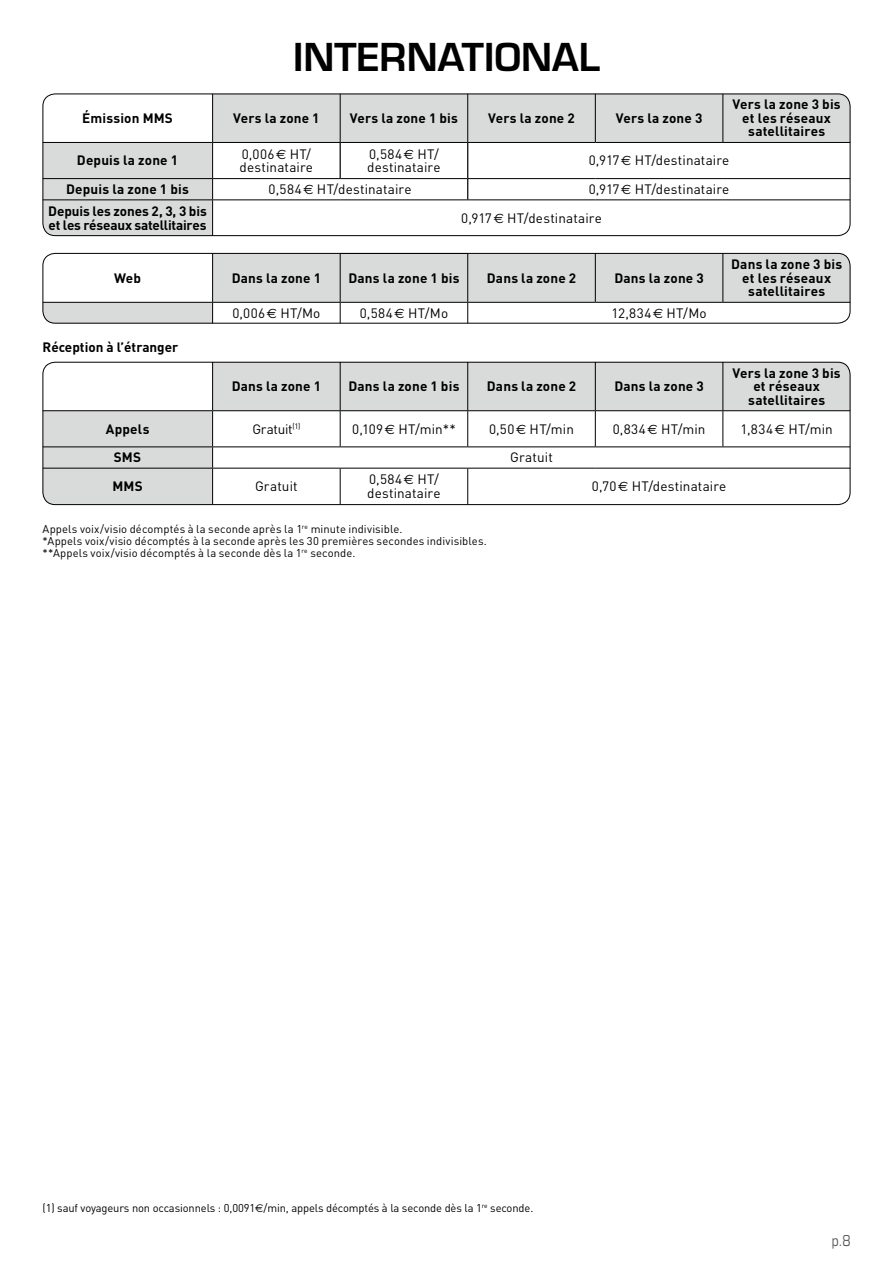
<style>
.page{position:relative;width:893px;height:1263px;background:#fff}
.page>*{position:absolute;margin:0;border:0;box-sizing:border-box;transform-origin:0 0}
.t1{font:600 37.5px "Eurostile LT Std";color:#000}
.t2{font:condensed 15px "Eurostile LT Std";color:#565655}
.t3{font:700 13.5px/13.5px "DIN";letter-spacing:.01em;color:#000;text-align:center}
.t4{font:13.5px/13.5px "DIN";letter-spacing:.01em;color:#000}
.t5{font:700 13.5px/13.5px "DIN";letter-spacing:-.01em;color:#000}
.t6{font:13.5px "DIN";letter-spacing:-.02em;color:#000}
.t7{font:11.25px/12px "DIN";letter-spacing:.005em;color:#000}
.s1{font-family:"Euro Sans"}
</style>
<div class="page">
<svg style="left:43px;top:94px;width:807px;height:142px"></svg>
<hr style="left:213px;top:178px;width:127px;height:1px;background:#000">
<hr style="left:340px;top:178px;width:128px;height:1px;background:#000">
<hr style="left:468px;top:178px;width:127px;height:1px;background:#000">
<hr style="left:595px;top:178px;width:128px;height:1px;background:#000">
<hr style="left:723px;top:178px;width:127px;height:1px;background:#000">
<hr style="left:213px;top:199px;width:127px;height:1px;background:#000">
<hr style="left:340px;top:199px;width:128px;height:1px;background:#000">
<hr style="left:468px;top:199px;width:127px;height:1px;background:#000">
<hr style="left:595px;top:199px;width:128px;height:1px;background:#000">
<hr style="left:723px;top:199px;width:127px;height:1px;background:#000">
<div style="left:43px;top:94px;width:807px;height:142px;border:1px solid #000;border-radius:12px"></div>
<div style="left:43px;top:302px;width:170px;height:22px;background:#d9dada"></div>
<hr style="left:43px;top:302px;width:170px;height:1px;background:#000">
<svg style="left:212px;top:253px;width:638px;height:71px"></svg>
<hr style="left:722px;top:253px;width:1px;height:49px;background:#000">
<hr style="left:340px;top:254px;width:1px;height:48px;background:#000">
<hr style="left:467px;top:254px;width:1px;height:48px;background:#000">
<hr style="left:340px;top:302px;width:128px;height:1px;background:#000">
<hr style="left:595px;top:253px;width:1px;height:49px;background:#000">
<div style="left:43px;top:253px;width:807px;height:71px;border:1px solid #000;border-radius:12px"></div>
<svg style="left:43px;top:362px;width:807px;height:142px"></svg>
<hr style="left:212px;top:468px;width:1px;height:36px;background:#000">
<hr style="left:340px;top:362px;width:1px;height:48px;background:#000">
<hr style="left:340px;top:411px;width:1px;height:35px;background:#000">
<hr style="left:213px;top:410px;width:127px;height:1px;background:#000">
<hr style="left:340px;top:410px;width:128px;height:1px;background:#000">
<hr style="left:468px;top:410px;width:127px;height:1px;background:#000">
<hr style="left:595px;top:410px;width:128px;height:1px;background:#000">
<hr style="left:723px;top:410px;width:127px;height:1px;background:#000">
<hr style="left:43px;top:446px;width:170px;height:1px;background:#000">
<hr style="left:213px;top:446px;width:127px;height:1px;background:#000">
<hr style="left:340px;top:446px;width:128px;height:1px;background:#000">
<hr style="left:468px;top:446px;width:127px;height:1px;background:#000">
<hr style="left:595px;top:446px;width:128px;height:1px;background:#000">
<hr style="left:723px;top:446px;width:127px;height:1px;background:#000">
<hr style="left:43px;top:468px;width:170px;height:1px;background:#000">
<hr style="left:213px;top:468px;width:127px;height:1px;background:#000">
<hr style="left:340px;top:468px;width:128px;height:1px;background:#000">
<hr style="left:468px;top:468px;width:127px;height:1px;background:#000">
<hr style="left:595px;top:468px;width:128px;height:1px;background:#000">
<hr style="left:723px;top:468px;width:127px;height:1px;background:#000">
<hr style="left:340px;top:468px;width:1px;height:36px;background:#000">
<hr style="left:467px;top:468px;width:1px;height:36px;background:#000">
<hr style="left:467px;top:411px;width:1px;height:35px;background:#000">
<hr style="left:467px;top:362px;width:1px;height:48px;background:#000">
<hr style="left:595px;top:362px;width:1px;height:48px;background:#000">
<hr style="left:595px;top:411px;width:1px;height:35px;background:#000">
<hr style="left:722px;top:362px;width:1px;height:48px;background:#000">
<hr style="left:722px;top:411px;width:1px;height:35px;background:#000">
<hr style="left:212px;top:362px;width:1px;height:48px;background:#000">
<div style="left:43px;top:362px;width:807px;height:143px;border:1px solid #000;border-radius:12px"></div>
<h1 class="t1" style="left:293px;top:33px;width:308px">INTERNATIONAL</h1>
<p class="t3" style="left:82px;top:111px;width:92px">Émission MMS</p>
<p class="t3" style="left:233px;top:111px;width:88px">Vers la zone 1</p>
<p class="t3" style="left:350px;top:111px;width:110px">Vers la zone 1 bis</p>
<p class="t3" style="left:488px;top:111px;width:88px">Vers la zone 2</p>
<p class="t3" style="left:616px;top:111px;width:88px">Vers la zone 3</p>
<p class="t3" style="left:733px;top:97px;width:110px">Vers la zone 3 bis et les réseaux satellitaires</p>
<p class="t3" style="left:77px;top:153px;width:103px">Depuis la zone 1</p>
<p class="t4" style="left:240px;top:147px;width:75px">0,006<span class="s1">€</span> HT/ destinataire</p>
<p class="t4" style="left:367px;top:147px;width:75px">0,584<span class="s1">€</span> HT/ destinataire</p>
<p class="t4" style="left:589px;top:153px;width:142px">0,917<span class="s1">€</span> HT/destinataire</p>
<p class="t3" style="left:66px;top:182px;width:124px">Depuis la zone 1 bis</p>
<p class="t4" style="left:269px;top:182px;width:145px">0,584<span class="s1">€</span> HT/destinataire</p>
<p class="t4" style="left:589px;top:182px;width:142px">0,917<span class="s1">€</span> HT/destinataire</p>
<p class="t5" style="left:48px;top:204px;width:160px">Depuis les zones 2, 3, 3 bis et les réseaux satellitaires</p>
<p class="t4" style="left:461px;top:211px;width:142px">0,917<span class="s1">€</span> HT/destinataire</p>
<p class="t3" style="left:114px;top:270px;width:28px">Web</p>
<p class="t3" style="left:232px;top:270px;width:91px">Dans la zone 1</p>
<p class="t3" style="left:348px;top:270px;width:112px">Dans la zone 1 bis</p>
<p class="t3" style="left:487px;top:270px;width:91px">Dans la zone 2</p>
<p class="t3" style="left:614px;top:270px;width:91px">Dans la zone 3</p>
<p class="t3" style="left:43px;top:340px;width:137px">Réception à l’étranger</p>
<p class="t4" style="left:232px;top:306px;width:90px">0,006<span class="s1">€</span> HT/Mo</p>
<p class="t4" style="left:360px;top:306px;width:90px">0,584<span class="s1">€</span> HT/Mo</p>
<p class="t4" style="left:611px;top:306px;width:97px">12,834<span class="s1">€</span> HT/Mo</p>
<p class="t3" style="left:232px;top:379px;width:91px">Dans la zone 1</p>
<p class="t3" style="left:348px;top:379px;width:112px">Dans la zone 1 bis</p>
<p class="t3" style="left:487px;top:379px;width:91px">Dans la zone 2</p>
<p class="t3" style="left:614px;top:379px;width:91px">Dans la zone 3</p>
<p class="t3" style="left:731px;top:257px;width:112px">Dans la zone 3 bis et les réseaux satellitaires</p>
<p class="t3" style="left:733px;top:365px;width:110px">Vers la zone 3 bis et réseaux satellitaires</p>
<p class="t3" style="left:106px;top:421px;width:45px">Appels</p>
<p class="t6" style="left:252px;top:420px;width:49px">Gratuit<sup>(1)</sup></p>
<p class="t4" style="left:352px;top:422px;width:105px">0,109<span class="s1">€</span> HT/min**</p>
<p class="t4" style="left:489px;top:422px;width:87px">0,50<span class="s1">€</span> HT/min</p>
<p class="t4" style="left:613px;top:422px;width:94px">0,834<span class="s1">€</span> HT/min</p>
<p class="t4" style="left:741px;top:422px;width:94px">1,834<span class="s1">€</span> HT/min</p>
<p class="t3" style="left:114px;top:450px;width:29px">SMS</p>
<p class="t4" style="left:510px;top:450px;width:44px">Gratuit</p>
<p class="t3" style="left:112px;top:479px;width:32px">MMS</p>
<p class="t4" style="left:255px;top:479px;width:44px">Gratuit</p>
<p class="t4" style="left:367px;top:472px;width:75px">0,584<span class="s1">€</span> HT/ destinataire</p>
<p class="t4" style="left:592px;top:479px;width:136px">0,70<span class="s1">€</span> HT/destinataire</p>
<p class="t7" style="left:43px;top:523px;width:446px">Appels voix/visio décomptés à la seconde après la 1<sup>re</sup> minute indivisible.<br>*Appels voix/visio décomptés à la seconde après les 30 premières secondes indivisibles. **Appels voix/visio décomptés à la seconde dès la 1<sup>re</sup> seconde.</p>
<p class="t7" style="left:43px;top:1202px;width:492px">(1) sauf voyageurs non occasionnels : 0,0091<span class="s1">€</span>/min, appels décomptés à la seconde dès la 1<sup>re</sup> seconde.</p>
<p class="t2" style="left:832px;top:1231px;width:20px">p.8</p>
</div>
